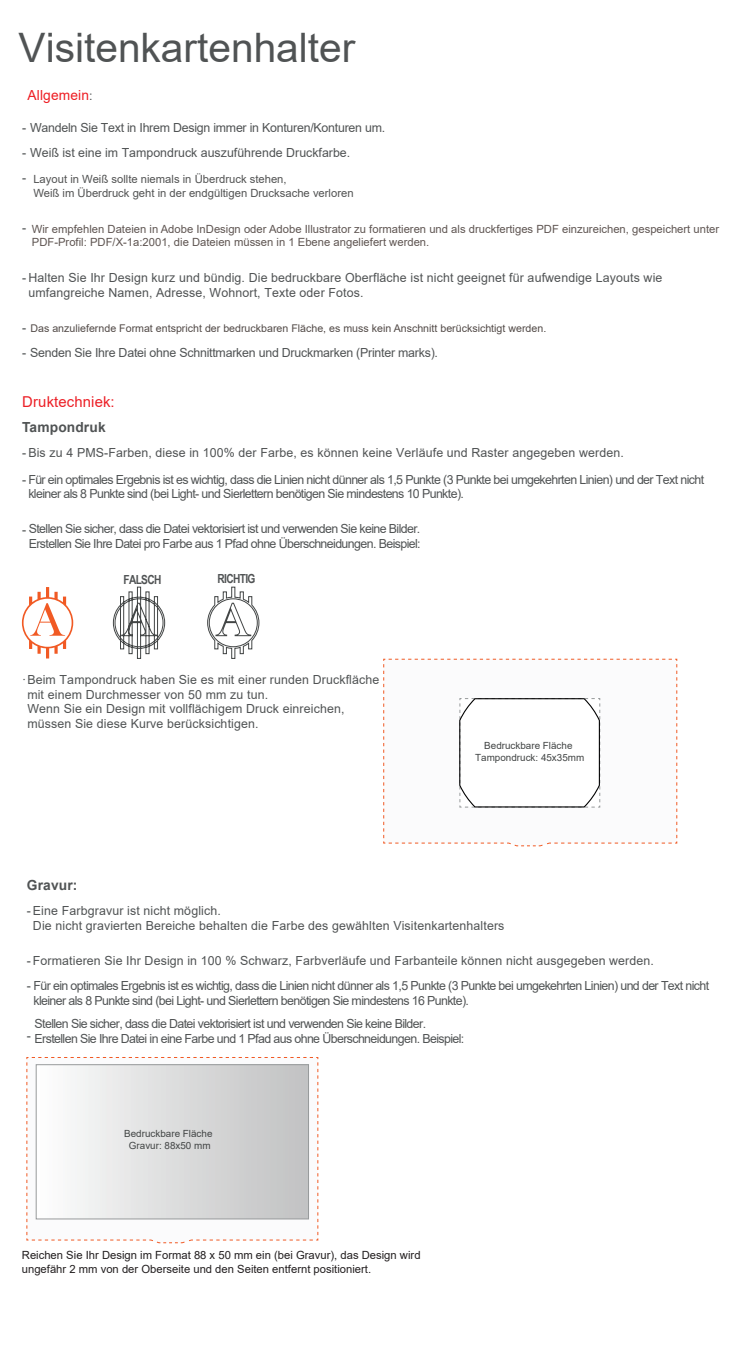
<style>
.page{position:relative;width:745px;height:1347px;background:#fff}
.page>*{position:absolute;margin:0;border:0;box-sizing:border-box;transform-origin:0 0}
.t1{font:40.62px "Arial";color:#505354}
.t2{font:15px "Arial";letter-spacing:.01em;color:#ec1f26}
.t3{font:700 13.88px "Arial";letter-spacing:.01em;color:#505354}
.t4{font:13.88px "Arial";letter-spacing:.01em;color:#ee1d23}
.t5{font:12.5px/14.9px "Arial";letter-spacing:-.05em;color:#505354}
.t6{font:12.5px/14.9px "Arial";letter-spacing:.01em;color:#505354}
.t7{font:12.5px "Arial";letter-spacing:-.02em;color:#505354}
.t8{font:12.5px/25px "Arial";color:#505354}
.t9{font:700 12.5px "Arial Narrow";letter-spacing:-.05em;color:#505354}
.t10{font:11.25px/13.5px "Arial";color:#5f5552}
.t11{font:11.25px/13.5px "Arial";color:#231f20}
.t12{font:11.25px/13.5px "Arial";color:#525353}
.t13{font:10.62px "Arial";color:#524a47}
.t14{font:9.88px/11.9px "Arial";color:#424545;text-align:center}
.s1{font-size:12.5px;color:#505354}
</style>
<div class="page">
<svg style="left:113px;top:586px;width:146px;height:73px"></svg>
<svg style="left:22px;top:587px;width:51px;height:71px"></svg>
<svg style="left:383px;top:659px;width:294px;height:187px"></svg>
<svg style="left:26px;top:1057px;width:292px;height:186px"></svg>
<div style="left:36px;top:1064px;width:272px;height:154px;background:linear-gradient(to right,#fdfdfd,#c0c1c1)"></div>
<div style="left:36px;top:1064px;width:273px;height:155px;border:1px solid #979a9b"></div>
<h1 class="t1" style="left:19px;top:20px;width:338px">Visitenkartenhalter</h1>
<p class="t4" style="left:28px;top:86px;width:66px">Allgemein<span class="s1">:</span></p>
<p class="t7" style="left:22px;top:119px;width:364px">- Wandeln Sie Text in Ihrem Design immer in Konturen/Konturen um.</p>
<p class="t8" style="left:22px;top:140px;width:329px">- Weiß ist eine im Tampondruck auszuführende Druckfarbe. -</p>
<p class="t12" style="left:33px;top:172px;width:321px">Layout in Weiß sollte niemals in Überdruck stehen,<br>Weiß im Überdruck geht in der endgültigen Drucksache verloren</p>
<p class="t10" style="left:32px;top:222px;width:688px">Wir empfehlen Dateien in Adobe InDesign oder Adobe Illustrator zu formatieren und als druckfertiges PDF einzureichen, gespeichert unter<br>PDF-Profil: PDF/X-1a:2001, die Dateien müssen in 1 Ebene angeliefert werden.</p>
<p class="t7" style="left:22px;top:219px;width:6px">-</p>
<p class="t6" style="left:28px;top:270px;width:635px;text-indent:-6px">- Halten Sie Ihr Design kurz und bündig. Die bedruckbare Oberfläche ist nicht geeignet für aufwendige Layouts wie umfangreiche Namen, Adresse, Wohnort, Texte oder Fotos.</p>
<p class="t7" style="left:22px;top:319px;width:6px">-</p>
<p class="t7" style="left:22px;top:344px;width:417px">- Senden Sie Ihre Datei ohne Schnittmarken und Druckmarken (Printer marks).</p>
<p class="t2" style="left:22px;top:392px;width:94px">Druktechniek:</p>
<p class="t3" style="left:22px;top:418px;width:85px">Tampondruk</p>
<p class="t6" style="left:22px;top:445px;width:602px">-Bis zu 4 PMS-Farben, diese in 100% der Farbe, es können keine Verläufe und Raster angegeben werden.</p>
<p class="t5" style="left:28px;top:472px;width:676px;text-indent:-6px">- Für ein optimales Ergebnis ist es wichtig, dass die Linien nicht dünner als 1,5 Punkte (3 Punkte bei umgekehrten Linien) und der Text nicht kleiner als 8 Punkte sind (bei Light- und Sierlettern benötigen Sie mindestens 10 Punkte).</p>
<p class="t5" style="left:22px;top:521px;width:399px">- Stellen Sie sicher, dass die Datei vektorisiert ist und verwenden Sie keine Bilder.</p>
<p class="t13" style="left:30px;top:321px;width:517px">Das anzuliefernde Format entspricht der bedruckbaren Fläche, es muss kein Anschnitt berücksichtigt werden.</p>
<p class="t5" style="left:29px;top:536px;width:393px">Erstellen Sie Ihre Datei pro Farbe aus 1 Pfad ohne Überschneidungen. Beispiel:</p>
<p class="t9" style="left:123px;top:569px;width:40px">FALSCH</p>
<p class="t9" style="left:217px;top:569px;width:40px">RICHTIG</p>
<p class="t6" style="left:27px;top:672px;width:353px;text-indent:-5px">·Beim Tampondruck haben Sie es mit einer runden Druckfläche mit einem Durchmesser von 50 mm zu tun.<br>Wenn Sie ein Design mit vollflächigem Druck einreichen, müssen Sie diese Kurve berücksichtigen.</p>
<p class="t14" style="left:475px;top:739px;width:110px">Bedruckbare Fläche<br>Tampondruck: 45x35mm</p>
<p class="t3" style="left:27px;top:875px;width:52px">Gravur:</p>
<p class="t6" style="left:33px;top:903px;width:472px;text-indent:-6px">-Eine Farbgravur ist nicht möglich.<br>Die nicht gravierten Bereiche behalten die Farbe des gewählten Visitenkartenhalters</p>
<p class="t6" style="left:27px;top:953px;width:628px">- Formatieren Sie Ihr Design in 100 % Schwarz, Farbverläufe und Farbanteile können nicht ausgegeben werden.</p>
<p class="t5" style="left:27px;top:978px;width:683px">- Für ein optimales Ergebnis ist es wichtig, dass die Linien nicht dünner als 1,5 Punkte (3 Punkte bei umgekehrten Linien) und der Text nicht</p>
<p class="t5" style="left:33px;top:989px;width:437px;line-height:23px">kleiner als 8 Punkte sind (bei Light- und Sierlettern benötigen Sie mindestens 16 Punkte).<br>Stellen Sie sicher, dass die Datei vektorisiert ist und verwenden Sie keine Bilder.</p>
<p class="t5" style="left:35px;top:1031px;width:431px">Erstellen Sie Ihre Datei in eine Farbe und 1 Pfad aus ohne Überschneidungen. Beispiel:</p>
<p class="t7" style="left:27px;top:1027px;width:6px">-</p>
<p class="t14" style="left:124px;top:1127px;width:90px">Bedruckbare Fläche<br>Gravur: 88x50 mm</p>
<p class="t11" style="left:22px;top:1248px;width:400px">Reichen Sie Ihr Design im Format 88 x 50 mm ein (bei Gravur), das Design wird ungefähr 2 mm von der Oberseite und den Seiten entfernt positioniert.</p>
</div>
